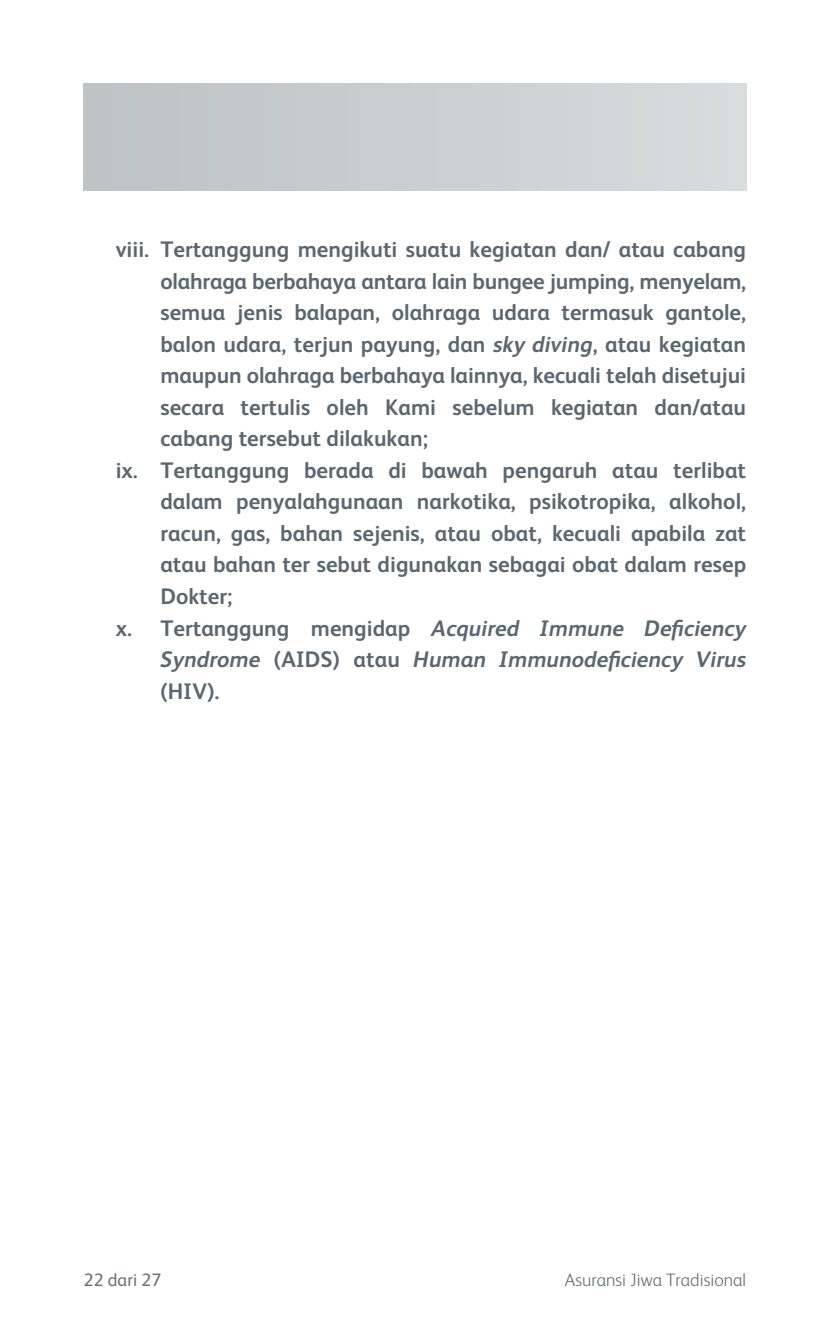
<style>
.page{position:relative;width:830px;height:1340px;background:#fff}
.page>*{position:absolute;margin:0;border:0;box-sizing:border-box;transform-origin:0 0}
.t1{font:700 22.5px "FS Albert Pro";color:#5b6770}
.t2{font:italic 700 22.5px "FS Albert Pro";color:#5b6770}
.t3{font:300 18px "FS Albert Pro";color:#687379}
.t4{font:18px "FS Albert Pro";color:#687379}
.s1{font-style:italic}
.s2{font-style:normal}
</style>
<div class="page">
<div style="left:84px;top:84px;width:661px;height:106px;background:linear-gradient(to right,#bdc2c4,#d9dcdd)"></div>
<p class="t1" style="left:116px;top:234px;width:631px">viii. Tertanggung mengikuti suatu kegiatan dan/ atau cabang</p>
<p class="t1" style="left:160px;top:265px;width:587px">olahraga berbahaya antara lain bungee jumping, menyelam,</p>
<p class="t1" style="left:160px;top:297px;width:587px">semua jenis balapan, olahraga udara termasuk gantole,</p>
<p class="t1" style="left:160px;top:328px;width:587px">balon udara, terjun payung, dan <span class="s1">sky diving</span>, atau kegiatan</p>
<p class="t1" style="left:160px;top:360px;width:586px">maupun olahraga berbahaya lainnya, kecuali telah disetujui</p>
<p class="t1" style="left:160px;top:391px;width:587px">secara tertulis oleh Kami sebelum kegiatan dan/atau</p>
<p class="t1" style="left:160px;top:423px;width:269px">cabang tersebut dilakukan;</p>
<p class="t1" style="left:116px;top:454px;width:631px">ix. Tertanggung berada di bawah pengaruh atau terlibat</p>
<p class="t1" style="left:160px;top:486px;width:587px">dalam penyalahgunaan narkotika, psikotropika, alkohol,</p>
<p class="t1" style="left:160px;top:517px;width:587px">racun, gas, bahan sejenis, atau obat, kecuali apabila zat</p>
<p class="t1" style="left:160px;top:549px;width:587px">atau bahan ter sebut digunakan sebagai obat dalam resep</p>
<p class="t1" style="left:160px;top:580px;width:74px">Dokter;</p>
<p class="t2" style="left:116px;top:611px;width:631px"><span class="s2">x. Tertanggung mengidap</span> Acquired Immune Deficiency</p>
<p class="t2" style="left:160px;top:643px;width:587px">Syndrome <span class="s2">(AIDS) atau</span> Human Immunodeficiency Virus</p>
<p class="t1" style="left:160px;top:675px;width:60px">(HIV).</p>
<p class="t4" style="left:84px;top:1267px;width:79px">22 dari 27</p>
<p class="t3" style="left:564px;top:1267px;width:183px">Asuransi Jiwa Tradisional</p>
</div>
